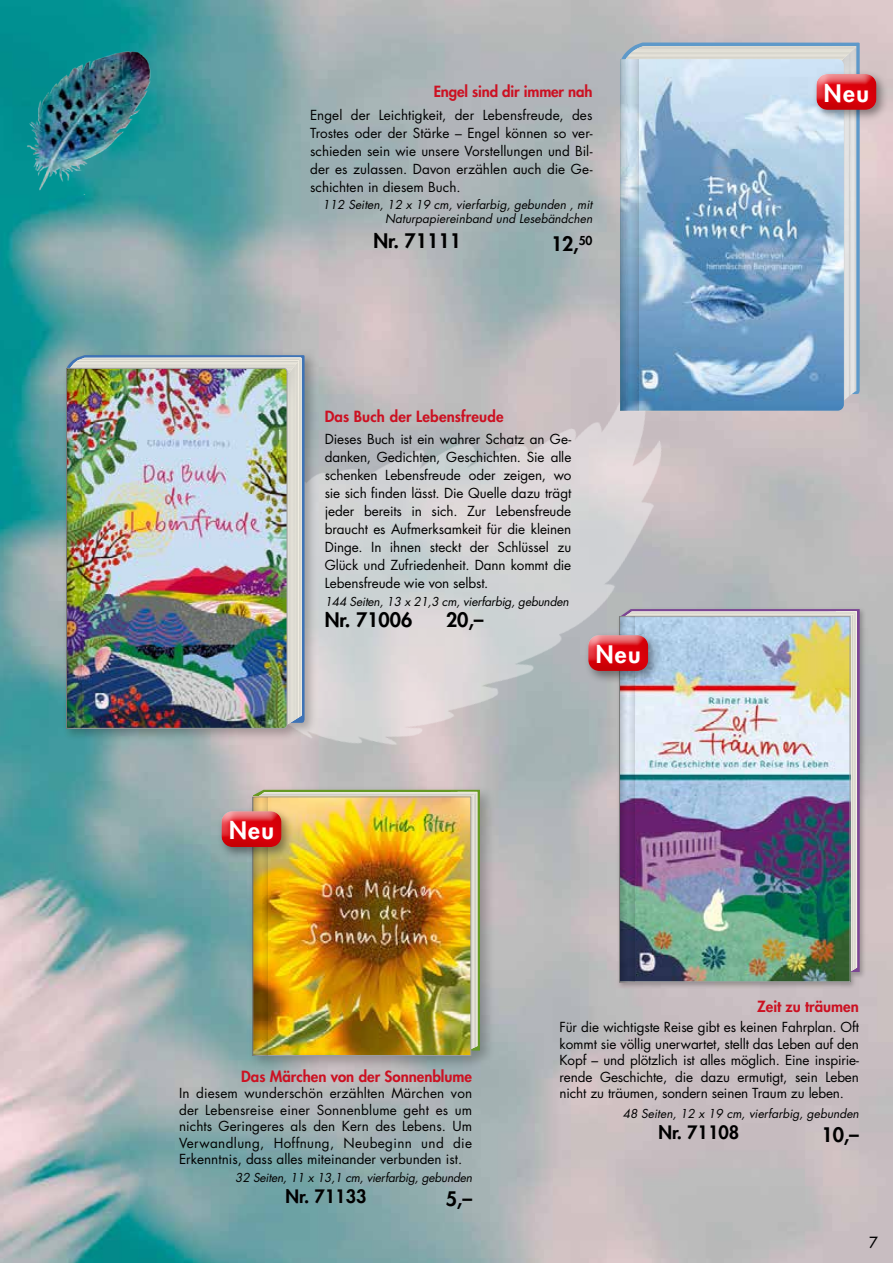
<style>
.page{position:relative;width:893px;height:1263px;background:#fff}
.page>*{position:absolute;margin:0;border:0;box-sizing:border-box;transform-origin:0 0}
.t1{font:800 23.4px "Futura Std";letter-spacing:.06em;color:#fff}
.t2{font:800 19.5px "Futura Std";color:#000}
.t3{font:800 18px "Futura Std";color:#000}
.t4{font:800 15px "Futura Std";color:#c12}
.t5{font:500 15px "Futura Std";color:#000}
.t6{font:13.5px/18px "Futura Std";color:#000;text-align:justify}
.t7{font:italic 12px/13.5px "Futura Std";color:#000;text-align:right}
.t8{font:italic 12px "Futura Std";letter-spacing:-.02em;color:#000}
</style>
<div class="page">
<img style="left:0;top:0;width:893px;height:1263px">
<img style="left:211px;top:333px;width:471px;height:502px">
<div style="left:62px;top:351px;width:255px;height:390px;background:#000;opacity:.25"></div>
<svg style="left:62px;top:355px;width:243px;height:368px;background:#628ead"></svg>
<svg style="left:81px;top:357px;width:221px;height:372px;background:#d8d6cf"></svg>
<img style="left:69px;top:357px;width:232px;height:22px">
<img style="left:66px;top:368px;width:221px;height:360px">
<svg style="left:73px;top:368px;width:8px;height:361px"></svg>
<svg style="left:66px;top:369px;width:3px;height:360px"></svg>
<img style="left:69px;top:369px;width:8px;height:360px">
<svg style="left:618px;top:42px;width:242px;height:352px;background:#85a7c5"></svg>
<img style="left:844px;top:65px;width:12px;height:344px">
<img style="left:624px;top:46px;width:232px;height:19px">
<img style="left:638px;top:59px;width:206px;height:352px">
<svg style="left:630px;top:59px;width:8px;height:352px;background:#8fafc7"></svg>
<svg style="left:620px;top:59px;width:10px;height:352px"></svg>
<svg style="left:623px;top:60px;width:10px;height:351px;background:#91b2cb"></svg>
<div style="left:812px;top:70px;width:77px;height:52px;background:#000;opacity:.4"></div>
<div style="left:815px;top:72px;width:63px;height:30px;background:#fff;opacity:.75"></div>
<div style="left:815px;top:76px;width:63px;height:35px;background:#c12;opacity:.3"></div>
<div style="left:617px;top:607px;width:250px;height:382px;background:#000;opacity:.25"></div>
<svg style="left:850px;top:630px;width:7px;height:351px;background:#d5d4cb"></svg>
<img style="left:622px;top:611px;width:235px;height:19px">
<img style="left:635px;top:618px;width:213px;height:362px">
<svg style="left:630px;top:617px;width:5px;height:364px;background:#7e7894"></svg>
<svg style="left:619px;top:617px;width:3px;height:365px"></svg>
<svg style="left:622px;top:617px;width:8px;height:365px;background:#807c96"></svg>
<div style="left:584px;top:631px;width:77px;height:52px;background:#000;opacity:.4"></div>
<div style="left:586px;top:633px;width:63px;height:30px;background:#fff;opacity:.75"></div>
<div style="left:586px;top:637px;width:63px;height:35px;background:#c12;opacity:.3"></div>
<div style="left:247px;top:784px;width:249px;height:287px;background:#000;opacity:.25"></div>
<svg style="left:253px;top:790px;width:227px;height:260px"></svg>
<svg style="left:471px;top:810px;width:6px;height:245px"></svg>
<img style="left:256px;top:792px;width:221px;height:18px">
<img style="left:267px;top:799px;width:202px;height:254px">
<div style="left:253px;top:797px;width:218px;height:258px;border:1px solid #9d9e9e"></div>
<svg style="left:263px;top:797px;width:4px;height:258px"></svg>
<svg style="left:253px;top:797px;width:2px;height:258px"></svg>
<svg style="left:255px;top:797px;width:8px;height:258px;background:#bf8e10"></svg>
<div style="left:217px;top:807px;width:77px;height:53px;background:#000;opacity:.4"></div>
<div style="left:220px;top:809px;width:63px;height:30px;background:#fff;opacity:.75"></div>
<div style="left:220px;top:813px;width:63px;height:35px;background:#c12;opacity:.3"></div>
<img style="left:19px;top:43px;width:148px;height:151px">
<p class="t4" style="left:434px;top:82px;width:160px">Engel sind dir immer nah</p>
<p class="t6" style="left:310px;top:106px;width:284px">Engel der Leichtigkeit, der Lebensfreude, des Trostes oder der Stärke – Engel können so ver&shy;schieden sein wie unsere Vorstellungen und Bil&shy;der es zulassen. Davon erzählen auch die Ge&shy;schichten in diesem Buch.</p>
<p class="t7" style="left:322px;top:198px;width:271px">112 Seiten, 12 x 19 cm, vierfarbig, gebunden , mit<br>Naturpapiereinband und Lesebändchen</p>
<h2 class="t2" style="left:373px;top:229px;width:89px">Nr. 71111</h2>
<h2 class="t2" style="left:551px;top:232px;width:43px">12,<sup>50</sup></h2>
<p class="t4" style="left:325px;top:406px;width:180px">Das Buch der Lebensfreude</p>
<p class="t6" style="left:325px;top:430px;width:248px">Dieses Buch ist ein wahrer Schatz an Ge&shy;danken, Gedichten, Geschichten. Sie alle schenken Lebensfreude oder zeigen, wo sie sich finden lässt. Die Quelle dazu trägt jeder bereits in sich. Zur Lebensfreude braucht es Aufmerksamkeit für die kleinen Dinge. In ihnen steckt der Schlüssel zu Glück und Zufriedenheit. Dann kommt die Lebensfreude wie von selbst.</p>
<p class="t8" style="left:325px;top:593px;width:245px">144 Seiten, 13 x 21,3 cm, vierfarbig, gebunden</p>
<h2 class="t2" style="left:325px;top:607px;width:89px">Nr. 71006</h2>
<h2 class="t2" style="left:446px;top:607px;width:39px">20,–</h2>
<h1 class="t1" style="left:596px;top:639px;width:46px">Neu</h1>
<h1 class="t1" style="left:229px;top:815px;width:46px">Neu</h1>
<h1 class="t1" style="left:824px;top:78px;width:46px">Neu</h1>
<p class="t4" style="left:241px;top:1067px;width:232px">Das Märchen von der Sonnenblume</p>
<p class="t6" style="left:179px;top:1085px;width:295px;line-height:16.5px">In diesem wunderschön erzählten Märchen von der Lebensreise einer Sonnenblume geht es um nichts Geringeres als den Kern des Lebens. Um Verwandlung, Hoffnung, Neubeginn und die Erkenntnis, dass alles miteinander verbunden ist.</p>
<p class="t8" style="left:235px;top:1170px;width:238px">32 Seiten, 11 x 13,1 cm, vierfarbig, gebunden</p>
<h3 class="t3" style="left:286px;top:1185px;width:82px">Nr. 71133</h3>
<h2 class="t2" style="left:446px;top:1186px;width:28px">5,–</h2>
<p class="t4" style="left:757px;top:997px;width:103px">Zeit zu träumen</p>
<p class="t6" style="left:559px;top:1019px;width:301px;line-height:16.5px">Für die wichtigste Reise gibt es keinen Fahrplan. Oft kommt sie völlig unerwartet, stellt das Leben auf den Kopf – und plötzlich ist alles möglich. Eine inspirie&shy;rende Geschichte, die dazu ermutigt, sein Leben nicht zu träumen, sondern seinen Traum zu leben.</p>
<p class="t7" style="left:623px;top:1107px;width:238px">48 Seiten, 12 x 19 cm, vierfarbig, gebunden</p>
<h3 class="t3" style="left:658px;top:1121px;width:82px">Nr. 71108</h3>
<h2 class="t2" style="left:822px;top:1122px;width:39px">10,–</h2>
<p class="t5" style="left:869px;top:1233px;width:10px">7</p>
</div>
